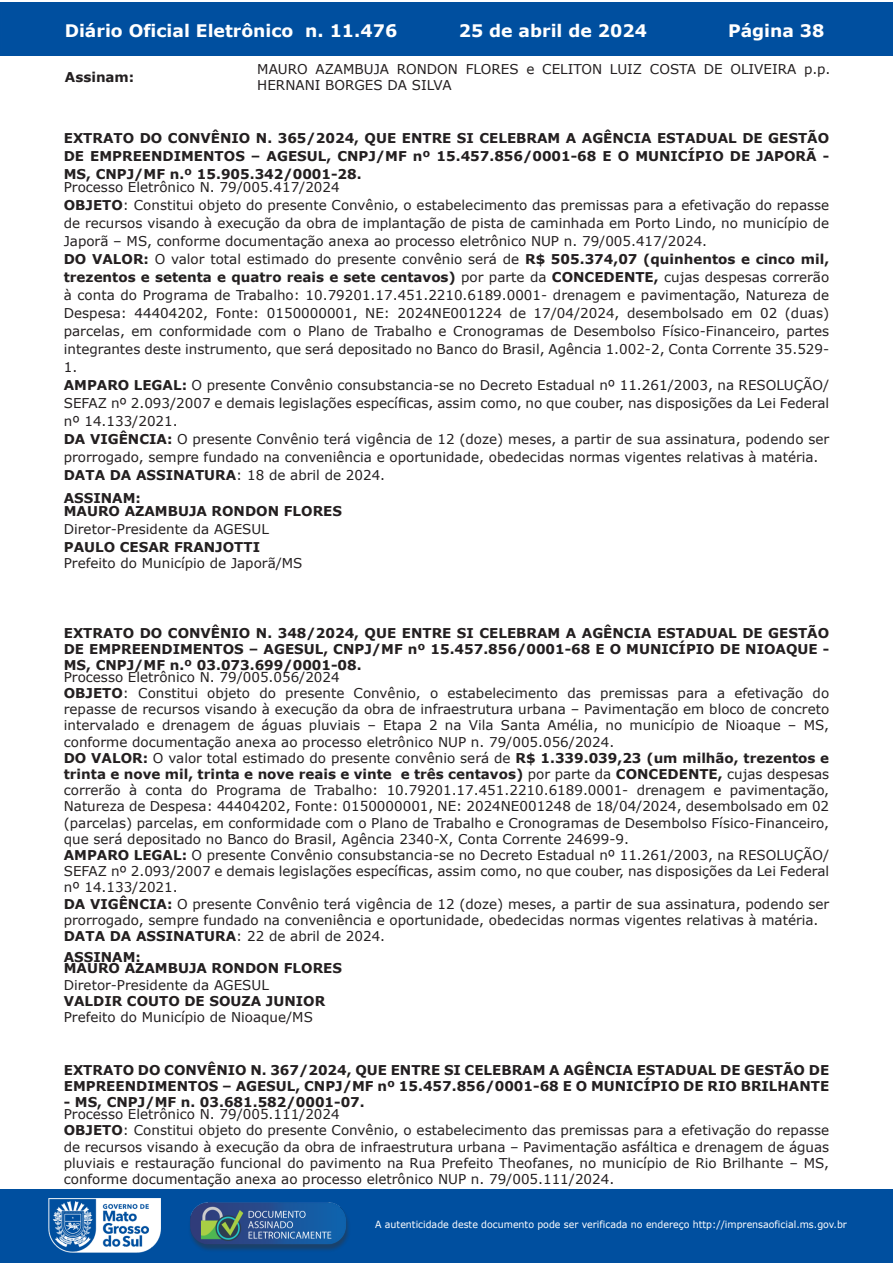
<style>
.page{position:relative;width:893px;height:1263px;background:#fff}
.page>*{position:absolute;margin:0;border:0;box-sizing:border-box;transform-origin:0 0}
.t1{font:700 17.25px "Verdana";color:#fff}
.t2{font:13.5px/16.2px "Verdana";color:#231f20}
.t3{font:700 13.5px/16.2px "Verdana";color:#231f20}
.t4{font:9.9px "Verdana";color:#fff;scale:.95 1}
.s1{font-weight:700}
</style>
<div class="page">
<div style="left:0;top:2px;width:893px;height:53px;background:#004f9f"></div>
<div style="left:1px;top:1189px;width:892px;height:74px;background:#004f9f"></div>
<img style="left:49px;top:1198px;width:111px;height:54px">
<img style="left:185px;top:1201px;width:168px;height:54px">
<p class="t1" style="left:65px;top:18px;width:334px">Diário Oficial Eletrônico n. 11.476</p>
<p class="t1" style="left:459px;top:18px;width:190px">25 de abril de 2024</p>
<p class="t1" style="left:728px;top:18px;width:98px">Página 38</p>
<p class="t3" style="left:65px;top:68px;width:71px">Assinam:</p>
<p class="t2" style="left:257px;top:61px;width:575px">MAURO AZAMBUJA RONDON FLORES e CELITON LUIZ COSTA DE OLIVEIRA p.p.<br>HERNANI BORGES DA SILVA</p>
<p class="t3" style="left:64px;top:128px;width:767px;line-height:18px;text-align:justify">EXTRATO DO CONVÊNIO N. 365/2024, QUE ENTRE SI CELEBRAM A AGÊNCIA ESTADUAL DE GESTÃO DE EMPREENDIMENTOS – AGESUL, CNPJ/MF nº 15.457.856/0001-68 E O MUNICÍPIO DE JAPORÃ - MS, CNPJ/MF n.º 15.905.342/0001-28.</p>
<p class="t2" style="left:64px;top:178px;width:767px;line-height:18px">Processo Eletrônico N. 79/005.417/2024<br><span class="s1">OBJETO</span>: Constitui objeto do presente Convênio, o estabelecimento das premissas para a efetivação do repasse de recursos visando à execução da obra de implantação de pista de caminhada em Porto Lindo, no município de Japorã – MS, conforme documentação anexa ao processo eletrônico NUP n. 79/005.417/2024.<br><span class="s1">DO VALOR:</span> O valor total estimado do presente convênio será de <span class="s1">R$ 505.374,07 (quinhentos e cinco mil, trezentos e setenta e quatro reais e sete centavos)</span> por parte da <span class="s1">CONCEDENTE,</span> cujas despesas correrão à conta do Programa de Trabalho: 10.79201.17.451.2210.6189.0001- drenagem e pavimentação, Natureza de Despesa: 44404202, Fonte: 0150000001, NE: 2024NE001224 de 17/04/2024, desembolsado em 02 (duas) parcelas, em conformidade com o Plano de Trabalho e Cronogramas de Desembolso Físico-Financeiro, partes integrantes deste instrumento, que será depositado no Banco do Brasil, Agência 1.002-2, Conta Corrente 35.529- 1.<br><span class="s1">AMPARO LEGAL:</span> O presente Convênio consubstancia-se no Decreto Estadual nº 11.261/2003, na RESOLUÇÃO/ SEFAZ nº 2.093/2007 e demais legislações específicas, assim como, no que couber, nas disposições da Lei Federal nº 14.133/2021.<br><span class="s1">DA VIGÊNCIA:</span> O presente Convênio terá vigência de 12 (doze) meses, a partir de sua assinatura, podendo ser prorrogado, sempre fundado na conveniência e oportunidade, obedecidas normas vigentes relativas à matéria.<br><span class="s1">DATA DA ASSINATURA</span>: 18 de abril de 2024.</p>
<p class="t3" style="left:64px;top:491px;width:280px;line-height:13.5px">ASSINAM:<br>MAURO AZAMBUJA RONDON FLORES</p>
<p class="t2" style="left:64px;top:521px;width:207px">Diretor-Presidente da AGESUL</p>
<p class="t3" style="left:64px;top:539px;width:198px">PAULO CESAR FRANJOTTI</p>
<p class="t2" style="left:64px;top:555px;width:240px">Prefeito do Município de Japorã/MS</p>
<p class="t3" style="left:64px;top:624px;width:767px;text-align:justify">EXTRATO DO CONVÊNIO N. 348/2024, QUE ENTRE SI CELEBRAM A AGÊNCIA ESTADUAL DE GESTÃO DE EMPREENDIMENTOS – AGESUL, CNPJ/MF nº 15.457.856/0001-68 E O MUNICÍPIO DE NIOAQUE - MS, CNPJ/MF n.º 03.073.699/0001-08.</p>
<p class="t2" style="left:64px;top:668px;width:767px">Processo Eletrônico N. 79/005.056/2024<br><span class="s1">OBJETO</span>: Constitui objeto do presente Convênio, o estabelecimento das premissas para a efetivação do repasse de recursos visando à execução da obra de infraestrutura urbana – Pavimentação em bloco de concreto intervalado e drenagem de águas pluviais – Etapa 2 na Vila Santa Amélia, no município de Nioaque – MS, conforme documentação anexa ao processo eletrônico NUP n. 79/005.056/2024.<br><span class="s1">DO VALOR:</span> O valor total estimado do presente convênio será de <span class="s1">R$ 1.339.039,23 (um milhão, trezentos e trinta e nove mil, trinta e nove reais e vinte e três centavos)</span> por parte da <span class="s1">CONCEDENTE,</span> cujas despesas correrão à conta do Programa de Trabalho: 10.79201.17.451.2210.6189.0001- drenagem e pavimentação, Natureza de Despesa: 44404202, Fonte: 0150000001, NE: 2024NE001248 de 18/04/2024, desembolsado em 02 (parcelas) parcelas, em conformidade com o Plano de Trabalho e Cronogramas de Desembolso Físico-Financeiro, que será depositado no Banco do Brasil, Agência 2340-X, Conta Corrente 24699-9.<br><span class="s1">AMPARO LEGAL:</span> O presente Convênio consubstancia-se no Decreto Estadual nº 11.261/2003, na RESOLUÇÃO/ SEFAZ nº 2.093/2007 e demais legislações específicas, assim como, no que couber, nas disposições da Lei Federal nº 14.133/2021.<br><span class="s1">DA VIGÊNCIA:</span> O presente Convênio terá vigência de 12 (doze) meses, a partir de sua assinatura, podendo ser prorrogado, sempre fundado na conveniência e oportunidade, obedecidas normas vigentes relativas à matéria.<br><span class="s1">DATA DA ASSINATURA</span>: 22 de abril de 2024.</p>
<p class="t3" style="left:64px;top:950px;width:280px;line-height:11.7px">ASSINAM:<br>MAURO AZAMBUJA RONDON FLORES</p>
<p class="t2" style="left:64px;top:976px;width:207px">Diretor-Presidente da AGESUL</p>
<p class="t3" style="left:64px;top:992px;width:263px">VALDIR COUTO DE SOUZA JUNIOR</p>
<p class="t2" style="left:64px;top:1009px;width:251px">Prefeito do Município de Nioaque/MS</p>
<p class="t3" style="left:64px;top:1062px;width:767px">EXTRATO DO CONVÊNIO N. 367/2024, QUE ENTRE SI CELEBRAM A AGÊNCIA ESTADUAL DE GESTÃO DE<br>EMPREENDIMENTOS – AGESUL, CNPJ/MF nº 15.457.856/0001-68 E O MUNICÍPIO DE RIO BRILHANTE</p>
<p class="t3" style="left:64px;top:1094px;width:302px">- MS, CNPJ/MF n. 03.681.582/0001-07.</p>
<p class="t2" style="left:64px;top:1106px;width:767px">Processo Eletrônico N. 79/005.111/2024<br><span class="s1">OBJETO</span>: Constitui objeto do presente Convênio, o estabelecimento das premissas para a efetivação do repasse de recursos visando à execução da obra de infraestrutura urbana – Pavimentação asfáltica e drenagem de águas pluviais e restauração funcional do pavimento na Rua Prefeito Theofanes, no município de Rio Brilhante – MS, conforme documentação anexa ao processo eletrônico NUP n. 79/005.111/2024.</p>
<p class="t4" style="left:375px;top:1218px;width:498px">A autenticidade deste documento pode ser verificada no endereço http://imprensaoficial.ms.gov.br</p>
</div>
